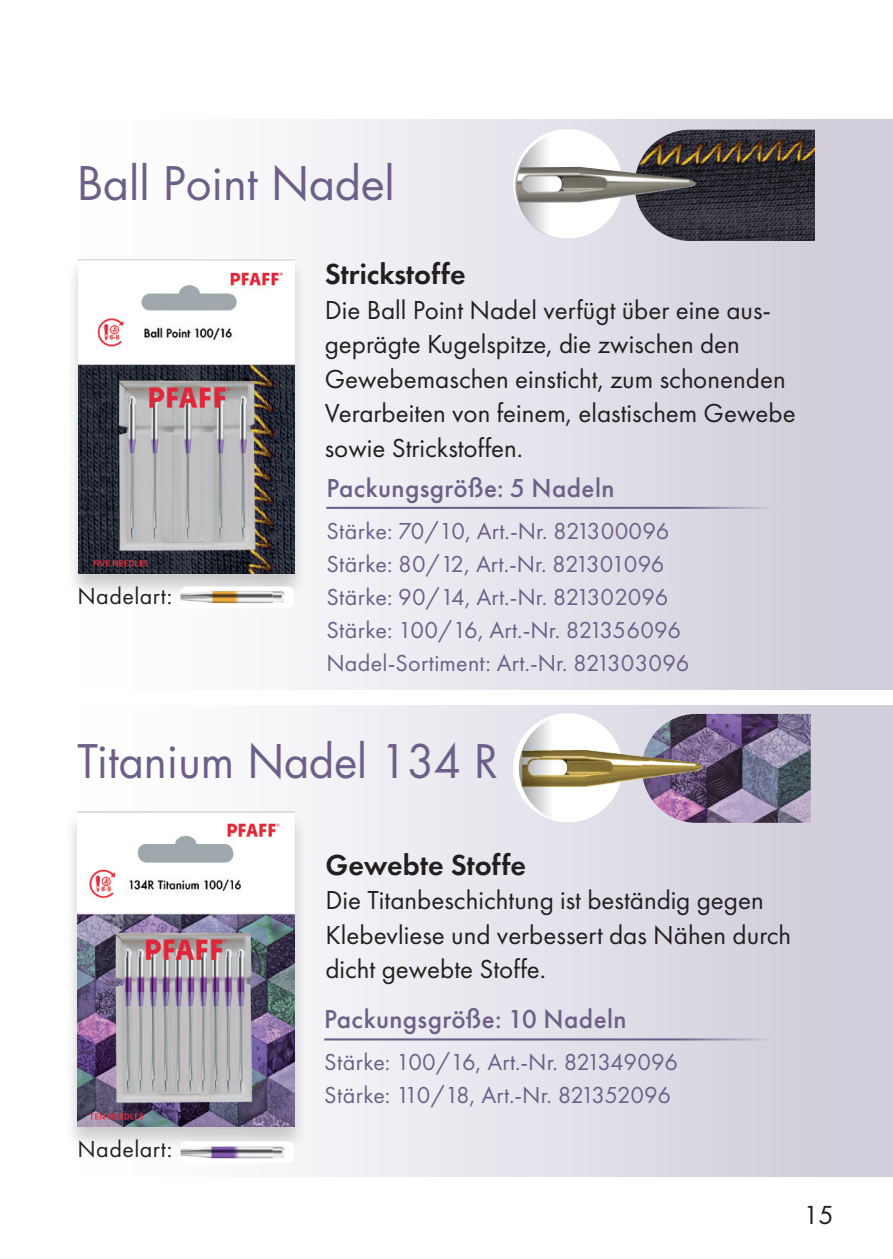
<style>
.page{position:relative;width:893px;height:1259px;background:#fff}
.page>*{position:absolute;margin:0;border:0;box-sizing:border-box;transform-origin:0 0}
.t1{font:45px "Futura Std";color:#6c6088}
.t2{font:600 30px "Futura PT";color:#231f20}
.t3{font:27px/34.5px "Futura PT";color:#231f20}
.t4{font:500 27px "Futura PT";letter-spacing:.015em;color:#6c6088}
.t5{font:24px/33px "Futura PT";color:#6c6088}
.t6{font:24px "Futura PT";letter-spacing:.02em;color:#231f20}
.t7{font:24px "Futura Std";color:#231f20}
</style>
<div class="page">
<div style="left:0;top:119px;width:893px;height:571px;background:linear-gradient(to right,#fff,#cfcbd9)"></div>
<div style="left:0;top:705px;width:893px;height:471px;background:linear-gradient(to right,#fff,#cfcbd9)"></div>
<div style="left:65px;top:257px;width:242px;height:341px;background:#231f20;opacity:.22"></div>
<img style="left:78px;top:259px;width:216px;height:314px">
<div style="left:64px;top:810px;width:243px;height:341px;background:#231f20;opacity:.22"></div>
<img style="left:77px;top:811px;width:217px;height:315px">
<div style="left:513px;top:129px;width:109px;height:109px;background:#fff;border-radius:50%"></div>
<div style="left:513px;top:713px;width:109px;height:109px;background:#fff;border-radius:50%"></div>
<img style="left:635px;top:130px;width:180px;height:111px">
<svg style="left:515px;top:131px;width:55px;height:110px"></svg>
<img style="left:517px;top:167px;width:179px;height:36px">
<img style="left:642px;top:714px;width:169px;height:109px">
<img style="left:509px;top:733px;width:205px;height:71px">
<svg style="left:519px;top:713px;width:55px;height:110px"></svg>
<hr style="left:326px;top:507px;width:451px;height:2px;background:#6c6088">
<hr style="left:324px;top:1038px;width:451px;height:2px;background:#6c6088">
<img style="left:181px;top:586px;width:113px;height:22px">
<img style="left:181px;top:1141px;width:113px;height:22px">
<h1 class="t1" style="left:78px;top:155px;width:318px">Ball Point Nadel</h1>
<p class="t6" style="left:77px;top:582px;width:96px">Nadelart:</p>
<p class="t2" style="left:325px;top:255px;width:142px">Strickstoffe</p>
<p class="t3" style="left:325px;top:292px;width:472px">Die Ball Point Nadel verfügt über eine aus&shy;geprägte Kugelspitze, die zwischen den Gewebemaschen einsticht, zum schonenden Verarbeiten von feinem, elastischem Gewebe sowie Strickstoffen.</p>
<p class="t4" style="left:326px;top:471px;width:290px">Packungsgröße: 5 Nadeln</p>
<p class="t5" style="left:326px;top:514px;width:365px">Stärke: 70/10, Art.-Nr. 821300096<br>Stärke: 80/12, Art.-Nr. 821301096<br>Stärke: 90/14, Art.-Nr. 821302096<br>Stärke: 100/16, Art.-Nr. 821356096<br>Nadel-Sortiment: Art.-Nr. 821303096</p>
<h1 class="t1" style="left:78px;top:733px;width:422px">Titanium Nadel 134 R</h1>
<p class="t6" style="left:77px;top:1135px;width:96px">Nadelart:</p>
<p class="t2" style="left:326px;top:846px;width:202px">Gewebte Stoffe</p>
<p class="t3" style="left:326px;top:882px;width:467px">Die Titanbeschichtung ist beständig gegen<br>Klebevliese und verbessert das Nähen durch dicht gewebte Stoffe.</p>
<p class="t4" style="left:324px;top:1003px;width:304px">Packungsgröße: 10 Nadeln</p>
<p class="t5" style="left:324px;top:1045px;width:355px">Stärke: 100/16, Art.-Nr. 821349096<br>Stärke: 110/18, Art.-Nr. 821352096</p>
<p class="t7" style="left:804px;top:1199px;width:31px">15</p>
</div>
